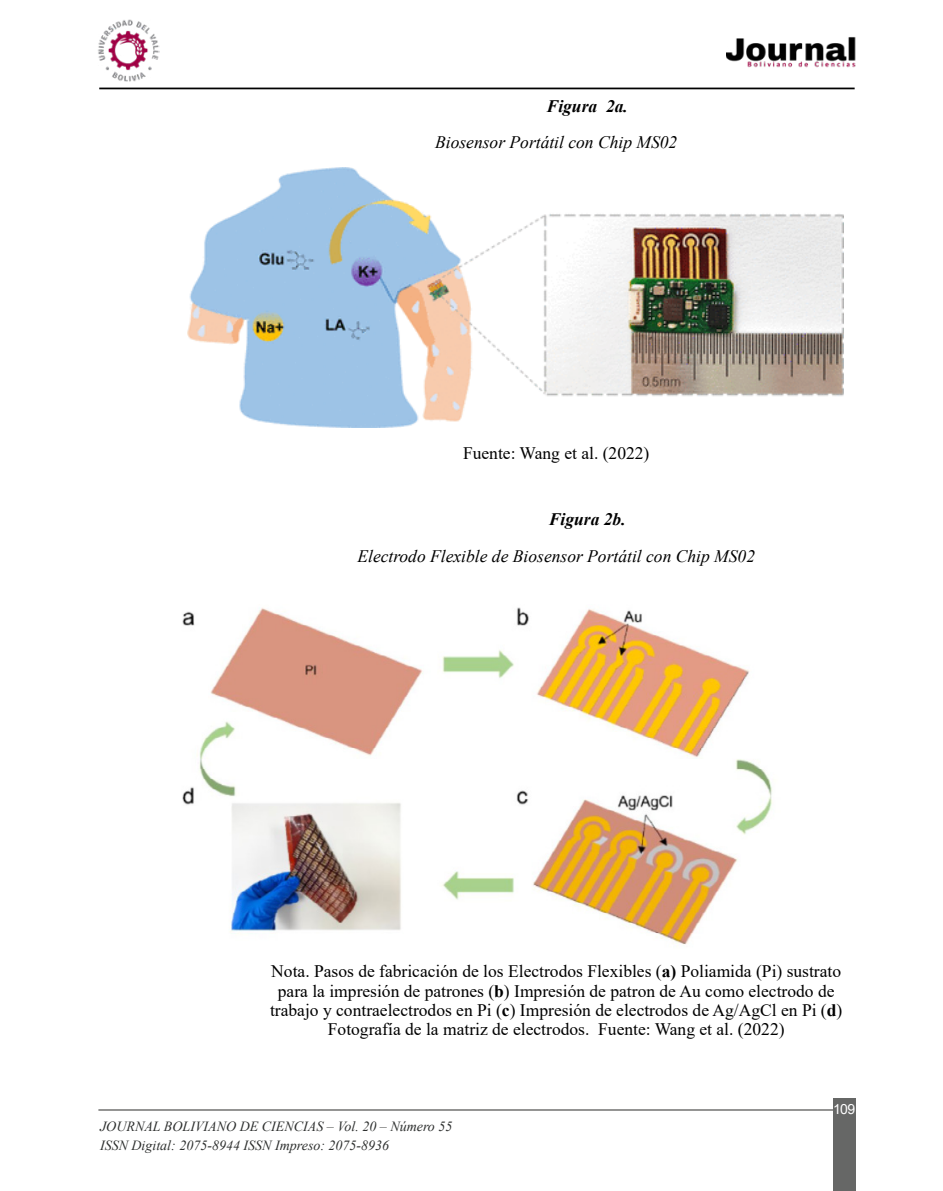
<style>
.page{position:relative;width:943px;height:1191px;background:#fff}
.page>*{position:absolute;margin:0;border:0;box-sizing:border-box;transform-origin:0 0}
.t1{font:17.5px/19.2px "Times New Roman";color:#000;text-align:center}
.t2{font:italic 17.5px "Times New Roman";color:#000}
.t3{font:italic 700 17.5px "Times New Roman";color:#000}
.t4{font:italic 14px/19.2px "Times New Roman";color:#2d2f2e}
.t5{font:14px "Arial";color:#fff}
.s1{font-weight:700}
</style>
<div class="page">
<img style="left:726px;top:37px;width:130px;height:31px">
<hr style="left:99px;top:88px;width:755px;height:1px;background:#000">
<hr style="left:98px;top:1109px;width:745px;height:1px;background:#868685">
<div style="left:833px;top:1098px;width:22px;height:93px;background:#666766"></div>
<img style="left:98px;top:19px;width:62px;height:62px">
<img style="left:187px;top:167px;width:656px;height:260px">
<img style="left:182px;top:607px;width:590px;height:338px">
<p class="t3" style="left:546px;top:94px;width:83px">Figura 2a.</p>
<p class="t2" style="left:435px;top:130px;width:244px">Biosensor Portátil con Chip MS02</p>
<p class="t1" style="left:463px;top:443px;width:188px">Fuente: Wang et al. (2022)</p>
<p class="t3" style="left:549px;top:507px;width:78px">Figura 2b.</p>
<p class="t2" style="left:357px;top:544px;width:399px">Electrodo Flexible de Biosensor Portátil con Chip MS02</p>
<p class="t1" style="left:270px;top:961px;width:573px">Nota. Pasos de fabricación de los Electrodos Flexibles (<span class="s1">a)</span> Poliamida (Pi) sustrato para la impresión de patrones (<span class="s1">b</span>) Impresión de patron de Au como electrodo de trabajo y contraelectrodos en Pi (<span class="s1">c</span>) Impresión de electrodos de Ag/AgCl en Pi (<span class="s1">d</span>)<br>Fotografía de la matriz de electrodos. Fuente: Wang et al. (2022)</p>
<p class="t4" style="left:100px;top:1116px;width:354px">JOURNAL BOLIVIANO DE CIENCIAS – Vol. 20 – Número 55<br>ISSN Digital: 2075-8944 ISSN Impreso: 2075-8936</p>
<p class="t5" style="left:833px;top:1099px;width:24px">109</p>
</div>
